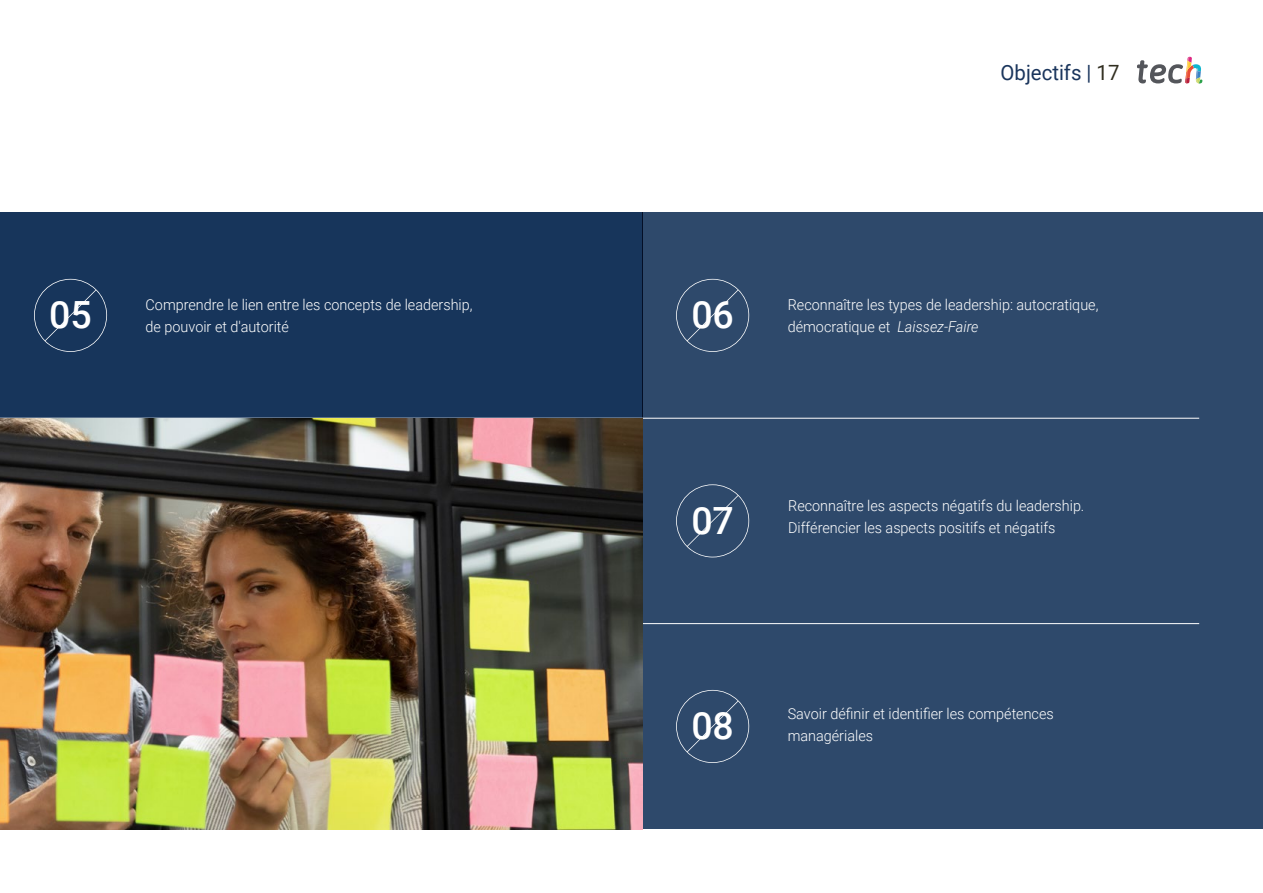
<style>
.page{position:relative;width:1263px;height:893px;background:#fff}
.page>*{position:absolute;margin:0;border:0;box-sizing:border-box;transform-origin:0 0}
.t1{font:500 37.5px "Roboto";color:#fff}
.t2{font:21px "Roboto";color:#1a355c}
.t3{font:300 15px/22.5px "Roboto";color:#fff;scale:.96 1}
.s1{color:#312e20}
.s2{font-style:italic}
</style>
<div class="page">
<svg style="left:1137px;top:57px;width:65px;height:27px"></svg>
<div style="left:0;top:213px;width:642px;height:616px;background:#17355b"></div>
<div style="left:642px;top:213px;width:621px;height:616px;background:#2e496b"></div>
<svg style="left:34px;top:279px;width:73px;height:73px"></svg>
<svg style="left:676px;top:279px;width:73px;height:73px"></svg>
<svg style="left:676px;top:484px;width:73px;height:73px"></svg>
<svg style="left:676px;top:690px;width:73px;height:73px"></svg>
<hr style="left:0;top:418px;width:1199px;height:1px;background:#fff">
<hr style="left:0;top:623px;width:1199px;height:1px;background:#fff">
<img style="left:0;top:418px;width:642px;height:411px">
<h1 class="t1" style="left:49px;top:288px;width:44px">05</h1>
<p class="t3" style="left:146px;top:293px;width:342px">Comprendre le lien entre les concepts de leadership,</p>
<p class="t3" style="left:146px;top:315px;width:151px">de pouvoir et d'autorité</p>
<h2 class="t2" style="left:1000px;top:57px;width:120px">Objectifs | <span class="s1">17</span></h2>
<h1 class="t1" style="left:691px;top:288px;width:44px">06</h1>
<p class="t3" style="left:788px;top:293px;width:325px">Reconnaître les types de leadership: autocratique, démocratique et <span class="s2">Laissez-Faire</span></p>
<h1 class="t1" style="left:691px;top:494px;width:44px">07</h1>
<p class="t3" style="left:788px;top:494px;width:310px">Reconnaître les aspects négatifs du leadership.<br>Différencier les aspects positifs et négatifs</p>
<h1 class="t1" style="left:691px;top:699px;width:44px">08</h1>
<p class="t3" style="left:788px;top:701px;width:279px">Savoir définir et identifier les compétences managériales</p>
</div>
